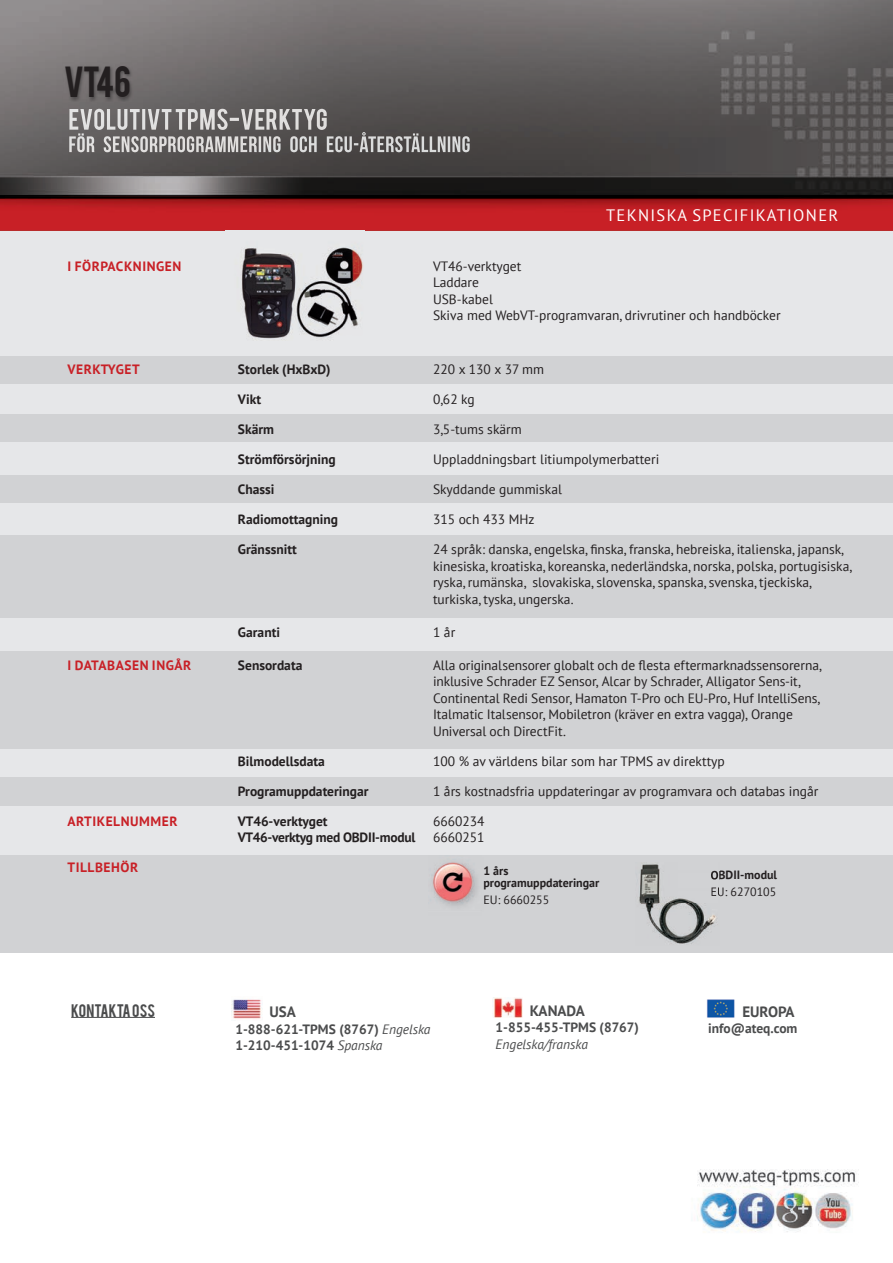
<style>
.page{position:relative;width:893px;height:1263px;background:#fff}
.page>*{position:absolute;margin:0;border:0;box-sizing:border-box;transform-origin:0 0}
.t1{font:34.2px "Bebas";color:#231f20}
.t2{font:16.5px "PT Sans";letter-spacing:.08em;color:#fff}
.t3{font:700 15px "PT Sans";color:#4b4c4d}
.t4{font:14.25px "Bebas";color:#4b4c4d}
.t5{font:13.5px/16.5px "PT Sans";color:#231f20}
.t6{font:700 13.5px "PT Sans";color:#231f20}
.t7{font:700 13.5px/16.2px "PT Sans";color:#4b4c4d}
.t8{font:700 13.5px "PT Sans";letter-spacing:.04em;color:#c82026}
.t9{font:700 13.5px "PT Sans";letter-spacing:-.02em;color:#231f20}
.t10{font:italic 13.5px "PT Sans";color:#4b4c4d}
.t11{font:700 12px/12px "PT Sans";color:#231f20}
.t12{font:12px "PT Sans";color:#231f20}
.s1{font-weight:400;font-style:italic}
</style>
<div class="page">
<img style="left:0;top:0;width:893px;height:1232px">
<div style="left:0;top:231px;width:893px;height:712px;background:#e6e7e9"></div>
<div style="left:0;top:414px;width:893px;height:28px;background:#d1d2d4"></div>
<div style="left:0;top:356px;width:893px;height:28px;background:#d1d2d4"></div>
<div style="left:0;top:475px;width:893px;height:27px;background:#d1d2d4"></div>
<div style="left:0;top:651px;width:893px;height:97px;background:#d1d2d4"></div>
<div style="left:0;top:535px;width:893px;height:83px;background:#d1d2d4"></div>
<div style="left:0;top:777px;width:893px;height:29px;background:#d1d2d4"></div>
<div style="left:0;top:855px;width:893px;height:97px;background:#d1d2d4"></div>
<hr style="left:71px;top:1017px;width:84px;height:1px;background:#4b4c4d">
<img style="left:232px;top:996px;width:30px;height:24px">
<img style="left:492px;top:997px;width:30px;height:21px">
<img style="left:704px;top:997px;width:32px;height:22px">
<img style="left:431px;top:862px;width:46px;height:44px">
<img style="left:639px;top:864px;width:81px;height:80px">
<svg style="left:711px;top:871px;width:9px;height:8px"></svg>
<svg style="left:711px;top:887px;width:9px;height:9px"></svg>
<img style="left:240px;top:247px;width:123px;height:93px">
<img style="left:69px;top:109px;width:170px;height:21px">
<img style="left:241px;top:109px;width:87px;height:21px">
<img style="left:69px;top:132px;width:401px;height:20px">
<img style="left:64px;top:65px;width:69px;height:37px">
<h1 class="t1" style="left:64px;top:57px;width:69px">VT 46</h1>
<p class="t2" style="left:606px;top:204px;width:234px">TEKNISKA SPECIFIKATIONER</p>
<p class="t8" style="left:68px;top:257px;width:115px">I FÖRPACKNINGEN</p>
<p class="t5" style="left:433px;top:257px;width:349px">VT46-verktyget<br>Laddare<br>USB-kabel<br>Skiva med WebVT-programvaran, drivrutiner och handböcker</p>
<p class="t8" style="left:68px;top:360px;width:74px">VERKTYGET</p>
<p class="t6" style="left:238px;top:360px;width:94px">Storlek (HxBxD)</p>
<p class="t5" style="left:433px;top:361px;width:113px">220 x 130 x 37 mm</p>
<p class="t6" style="left:238px;top:390px;width:25px">Vikt</p>
<p class="t5" style="left:433px;top:391px;width:43px">0,62 kg</p>
<p class="t6" style="left:238px;top:420px;width:38px">Skärm</p>
<p class="t5" style="left:433px;top:421px;width:90px">3,5-tums skärm</p>
<p class="t6" style="left:238px;top:450px;width:99px">Strömförsörjning</p>
<p class="t5" style="left:433px;top:451px;width:228px">Uppladdningsbart litiumpolymerbatteri</p>
<p class="t6" style="left:238px;top:480px;width:38px">Chassi</p>
<p class="t5" style="left:433px;top:481px;width:131px">Skyddande gummiskal</p>
<p class="t6" style="left:238px;top:510px;width:101px">Radiomottagning</p>
<p class="t5" style="left:433px;top:511px;width:103px">315 och 433 MHz</p>
<p class="t6" style="left:238px;top:540px;width:60px">Gränssnitt</p>
<p class="t5" style="left:433px;top:541px;width:421px">24 språk: danska, engelska, finska, franska, hebreiska, italienska, japansk, kinesiska, kroatiska, koreanska, nederländska, norska, polska, portugisiska, ryska, rumänska, slovakiska, slovenska, spanska, svenska, tjeckiska, turkiska, tyska, ungerska.</p>
<p class="t6" style="left:238px;top:623px;width:44px">Garanti</p>
<p class="t5" style="left:433px;top:623px;width:24px">1 år</p>
<p class="t8" style="left:68px;top:656px;width:125px">I DATABASEN INGÅR</p>
<p class="t6" style="left:238px;top:656px;width:66px">Sensordata</p>
<p class="t5" style="left:433px;top:656px;width:390px">Alla originalsensorer globalt och de flesta eftermarknadssensorerna, inklusive Schrader EZ Sensor, Alcar by Schrader, Alligator Sens-it, Continental Redi Sensor, Hamaton T-Pro och EU-Pro, Huf IntelliSens, Italmatic Italsensor, Mobiletron (kräver en extra vagga), Orange Universal och DirectFit.</p>
<p class="t6" style="left:238px;top:752px;width:88px">Bilmodellsdata</p>
<p class="t5" style="left:433px;top:752px;width:293px">100 % av världens bilar som har TPMS av direkttyp</p>
<p class="t6" style="left:238px;top:782px;width:132px">Programuppdateringar</p>
<p class="t5" style="left:433px;top:782px;width:387px">1 års kostnadsfria uppdateringar av programvara och databas ingår</p>
<p class="t8" style="left:68px;top:812px;width:112px">ARTIKELNUMMER</p>
<p class="t6" style="left:238px;top:812px;width:91px">VT46-verktyget</p>
<p class="t5" style="left:433px;top:812px;width:53px">6660234</p>
<p class="t9" style="left:238px;top:828px;width:179px">VT46-verktyg med OBDII-modul</p>
<p class="t5" style="left:433px;top:829px;width:53px">6660251</p>
<p class="t8" style="left:68px;top:858px;width:72px">TILLBEHÖR</p>
<p class="t11" style="left:483px;top:865px;width:118px">1 års programuppdateringar</p>
<p class="t12" style="left:483px;top:892px;width:67px">EU: 6660255</p>
<p class="t11" style="left:710px;top:869px;width:68px">OBDII-modul</p>
<p class="t12" style="left:710px;top:884px;width:67px">EU: 6270105</p>
<p class="t4" style="left:71px;top:1000px;width:85px">KONTAKTA OSS</p>
<p class="t3" style="left:269px;top:1002px;width:28px">USA</p>
<p class="t7" style="left:235px;top:1020px;width:197px">1-888-621-TPMS (8767) <span class="s1">Engelska<br></span>1-210-451-1074 <span class="s1">Spanska</span></p>
<p class="t3" style="left:530px;top:1001px;width:57px">KANADA</p>
<p class="t7" style="left:496px;top:1019px;width:145px">1-855-455-TPMS (8767)</p>
<p class="t10" style="left:496px;top:1035px;width:94px">Engelska/franska</p>
<p class="t3" style="left:742px;top:1002px;width:54px">EUROPA</p>
<p class="t7" style="left:708px;top:1020px;width:91px">info@ateq.com</p>
</div>
